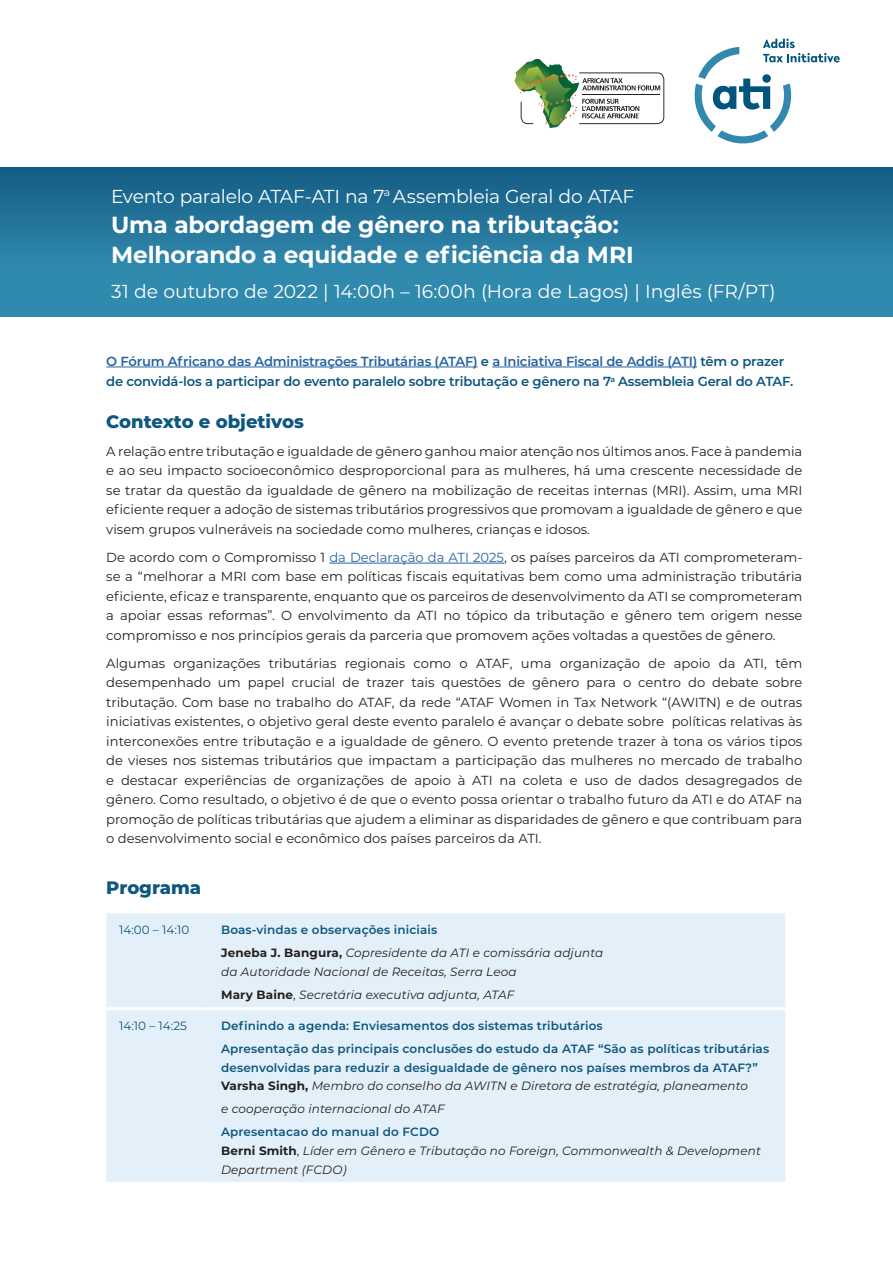
<style>
.page{position:relative;width:893px;height:1263px;background:#fff}
.page>*{position:absolute;margin:0;border:0;box-sizing:border-box;transform-origin:0 0}
.Absatzformat_1{font:700 23.25px/30px "Montserrat";letter-spacing:-.005em;color:#fff}
.Absatzformat_1-2{font:18.75px "Montserrat";letter-spacing:-.01em;color:#fff}
.t1{font:800 18px "Montserrat";color:#0e577f}
.t2{font:13.2px/19.5px "Montserrat";color:#231f20;text-align:justify}
.t3{font:600 13.2px/20.2px "Montserrat";letter-spacing:-.015em;color:#0e577f}
.t4{font:600 12px/18.8px "Montserrat";letter-spacing:.01em;color:#0e577f}
.t5{font:italic 12px/18.8px "Montserrat";letter-spacing:.01em;color:#231f20}
.t6{font:12px "Montserrat";color:#0e577f}
.s1{color:#2663a3}
.s2{font-weight:700;font-style:normal}
.s3{font-style:normal}
.s4{font-weight:700;color:#231f20}
.s5{font-weight:400;font-style:italic;color:#231f20}
.s6{font-weight:600;font-style:normal;color:#0e577f}
</style>
<div class="page">
<hr style="left:106px;top:367px;width:371px;height:1px;background:#2663a3">
<hr style="left:492px;top:367px;width:205px;height:1px;background:#2663a3">
<hr style="left:329px;top:563px;width:175px;height:1px;background:#2663a3">
<div style="left:106px;top:913px;width:679px;height:269px;background:#e4f0f9"></div>
<hr style="left:206px;top:1007px;width:579px;height:3px;background:#fff">
<hr style="left:106px;top:1007px;width:100px;height:3px;background:#fff">
<div style="left:0;top:167px;width:893px;height:150px;background:linear-gradient(to bottom,#186088,#3694b7)"></div>
<svg style="left:514px;top:59px;width:150px;height:69px"></svg>
<hr style="left:582px;top:94px;width:78px;height:1px;background:#231f20">
<svg style="left:694px;top:39px;width:146px;height:105px"></svg>
<p class="Absatzformat_1-2" style="left:111px;top:183px;width:525px">Evento paralelo ATAF-ATI na 7<sup>a</sup> Assembleia Geral do ATAF</p>
<p class="Absatzformat_1" style="left:111px;top:208px;width:524px">Uma abordagem de gênero na tributação:<br>Melhorando a equidade e eficiência da MRI</p>
<p class="Absatzformat_1-2" style="left:111px;top:278px;width:666px">31 de outubro de 2022 | 14:00h – 16:00h (Hora de Lagos) | Inglês (FR/PT)</p>
<p class="t3" style="left:106px;top:350px;width:689px"><span class="s1">O Fórum Africano das Administrações Tributárias (ATAF)</span> e <span class="s1">a Iniciativa Fiscal de Addis (ATI)</span> têm o prazer de convidá-los a participar do evento paralelo sobre tributação e gênero na 7<sup>a</sup> Assembleia Geral do ATAF.</p>
<p class="t1" style="left:106px;top:408px;width:199px">Contexto e objetivos</p>
<p class="t2" style="left:106px;top:441px;width:698px">A relação entre tributação e igualdade de gênero ganhou maior atenção nos últimos anos. Face à pandemia e ao seu impacto socioeconômico desproporcional para as mulheres, há uma crescente necessidade de se tratar da questão da igualdade de gênero na mobilização de receitas internas (MRI). Assim, uma MRI eficiente requer a adoção de sistemas tributários progressivos que promovam a igualdade de gênero e que visem grupos vulneráveis na sociedade como mulheres, crianças e idosos.</p>
<p class="t2" style="left:106px;top:547px;width:698px">De acordo com o Compromisso 1 <span class="s1">da Declaração da ATI 2025</span>, os países parceiros da ATI comprometeram&shy;se a “melhorar a MRI com base em políticas fiscais equitativas bem como uma administração tributária eficiente, eficaz e transparente, enquanto que os parceiros de desenvolvimento da ATI se comprometeram a apoiar essas reformas”. O envolvimento da ATI no tópico da tributação e gênero tem origem nesse compromisso e nos princípios gerais da parceria que promovem ações voltadas a questões de gênero.</p>
<p class="t2" style="left:106px;top:653px;width:698px">Algumas organizações tributárias regionais como o ATAF, uma organização de apoio da ATI, têm desempenhado um papel crucial de trazer tais questões de gênero para o centro do debate sobre tributação. Com base no trabalho do ATAF, da rede “ATAF Women in Tax Network “(AWITN) e de outras iniciativas existentes, o objetivo geral deste evento paralelo é avançar o debate sobre políticas relativas às interconexões entre tributação e a igualdade de gênero. O evento pretende trazer à tona os vários tipos de vieses nos sistemas tributários que impactam a participação das mulheres no mercado de trabalho e destacar experiências de organizações de apoio à ATI na coleta e uso de dados desagregados de gênero. Como resultado, o objetivo é de que o evento possa orientar o trabalho futuro da ATI e do ATAF na promoção de políticas tributárias que ajudem a eliminar as disparidades de gênero e que contribuam para o desenvolvimento social e econômico dos países parceiros da ATI.</p>
<p class="t1" style="left:106px;top:874px;width:96px">Programa</p>
<p class="t6" style="left:119px;top:922px;width:72px">14:00 – 14:10</p>
<p class="t4" style="left:221px;top:920px;width:218px">Boas-vindas e observações iniciais</p>
<p class="t5" style="left:221px;top:943px;width:384px"><span class="s2">Jeneba J. Bangura,</span> Copresidente da ATI e comissária adjunta da Autoridade Nacional de Receitas, Serra Leoa</p>
<p class="t5" style="left:221px;top:985px;width:295px"><span class="s2">Mary Baine</span><span class="s3">,</span> Secretária executiva adjunta, ATAF</p>
<p class="t6" style="left:119px;top:1017px;width:69px">14:10 – 14:25</p>
<p class="t4" style="left:221px;top:1016px;width:383px">Definindo a agenda: Enviesamentos dos sistemas tributários</p>
<p class="t4" style="left:221px;top:1039px;width:550px">Apresentação das principais conclusões do estudo da ATAF “São as políticas tributárias desenvolvidas para reduzir a desigualdade de gênero nos países membros da ATAF?”<br><span class="s4">Varsha Singh,</span> <span class="s5">Membro do conselho da AWITN e Diretora de estratégia, planeamento</span></p>
<p class="t5" style="left:221px;top:1099px;width:225px">e cooperação internacional do ATAF</p>
<p class="t5" style="left:221px;top:1122px;width:541px"><span class="s6">Apresentacao do manual do FCDO<br></span><span class="s2">Berni Smith</span><span class="s3">,</span> Líder em Gênero e Tributação no Foreign, Commonwealth &amp; Development<br>Department (FCDO)</p>
</div>
